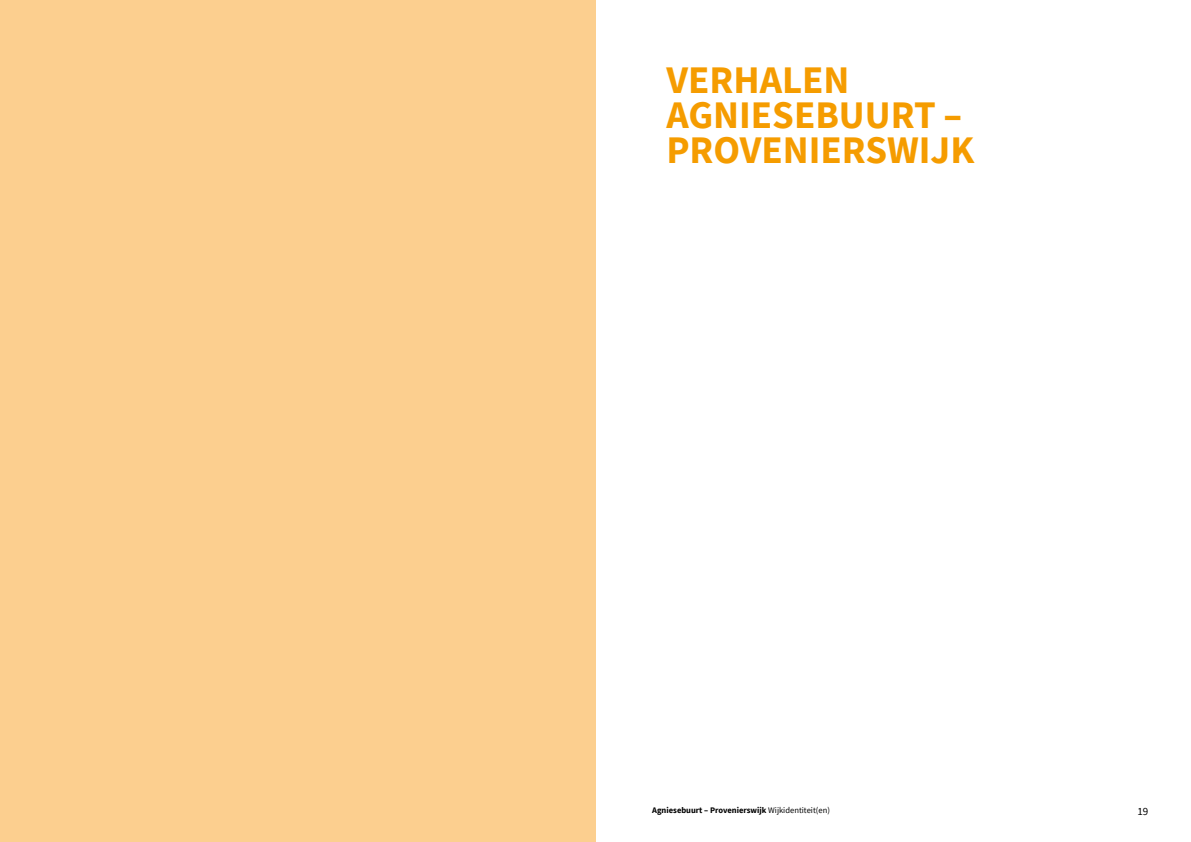
<style>
.page{position:relative;width:1191px;height:842px;background:#fff}
.page>*{position:absolute;margin:0;border:0;box-sizing:border-box;transform-origin:0 0}
.t1{font:700 39px/35px "Source Sans Pro";color:#f59c00}
.t2{font:11px "Source Sans Pro";color:#000}
.t3{font:700 8.5px "Source Sans Pro";color:#000}
.s1{font-weight:400}
</style>
<div class="page">
<div style="left:0;top:0;width:595px;height:842px;background:#fccf8f"></div>
<h1 class="t1" style="left:666px;top:62px;width:309px">VERHALEN<br>AGNIESEBUURT –<br>PROVENIERSWIJK</h1>
<p class="t3" style="left:652px;top:804px;width:179px">Agniesebuurt – Provenierswijk <span class="s1">Wijkidentiteit(en)</span></p>
<p class="t2" style="left:1137px;top:804px;width:12px">19</p>
</div>
